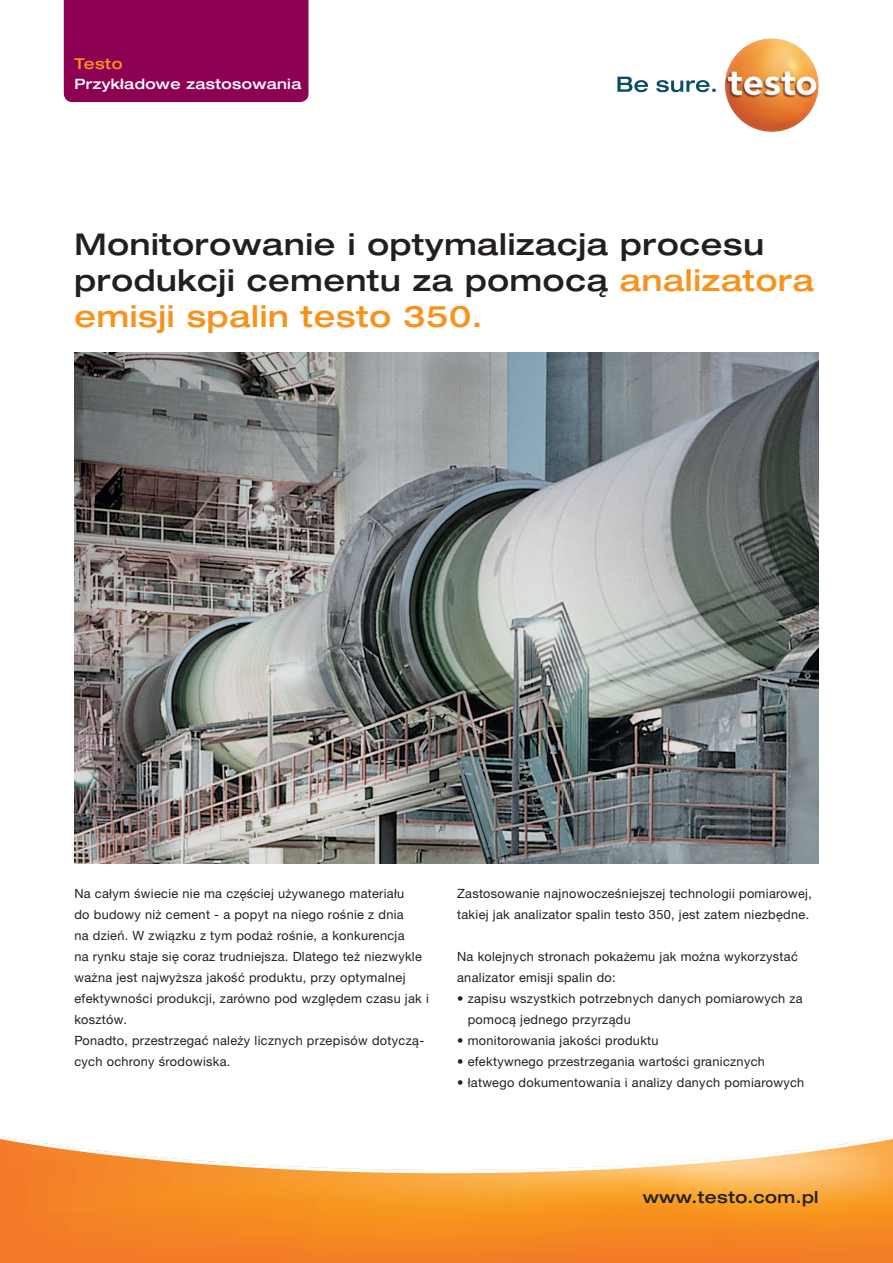
<style>
.page{position:relative;width:893px;height:1263px;background:#fff}
.page>*{position:absolute;margin:0;border:0;box-sizing:border-box;transform-origin:0 0}
.t1{font:500 expanded 30px/36px "Helvetica Neue LTW1 G";letter-spacing:.025em;color:#231f20}
.t2{font:500 expanded 16.5px "Helvetica Neue LTW1 G";letter-spacing:.025em;color:#231f20}
.t3{font:500 expanded 15px "Helvetica Neue LTW1 G";letter-spacing:.025em;color:#f7931d}
.t4{font:500 expanded 14.25px "Helvetica Neue LTW1 G";letter-spacing:.025em;color:#fff}
.t5{font:12.75px/21px "Helvetica Neue LTW1 G";letter-spacing:.025em;color:#231f20}
.s1{color:#f7931d}
</style>
<div class="page">
<img style="left:74px;top:353px;width:745px;height:510px">
<svg style="left:0;top:1136px;width:893px;height:127px"></svg>
<div style="left:64px;top:0;width:244px;height:102px;background:#8d0052"></div>
<svg style="left:617px;top:77px;width:99px;height:15px"></svg>
<img style="left:725px;top:38px;width:94px;height:94px;border-radius:47px">
<p class="t3" style="left:74px;top:54px;width:50px">Testo</p>
<p class="t4" style="left:74px;top:74px;width:228px">Przykładowe zastosowania</p>
<h1 class="t1" style="left:74px;top:226px;width:741px">Monitorowanie i optymalizacja procesu produkcji cementu za pomocą <span class="s1">analizatora emisji spalin testo 350.</span></h1>
<p class="t5" style="left:74px;top:883px;width:356px">Na całym świecie nie ma częściej używanego materiału<br>do budowy niż cement - a popyt na niego rośnie z dnia<br>na dzień. W związku z tym podaż rośnie, a konkurencja<br>na rynku staje się coraz trudniejsza. Dlatego też niezwykle ważna jest najwyższa jakość produktu, przy optymalnej efektywności produkcji, zarówno pod względem czasu jak i kosztów.<br>Ponadto, przestrzegać należy licznych przepisów dotyczą&shy;cych ochrony środowiska.</p>
<p class="t5" style="left:457px;top:883px;width:356px">Zastosowanie najnowocześniejszej technologii pomiarowej, takiej jak analizator spalin testo 350, jest zatem niezbędne.</p>
<p class="t5" style="left:457px;top:946px;width:342px">Na kolejnych stronach pokażemu jak można wykorzystać analizator emisji spalin do:</p>
<p class="t5" style="left:468px;top:988px;width:337px;text-indent:-11px">• zapisu wszystkich potrzebnych danych pomiarowych za pomocą jednego przyrządu</p>
<p class="t5" style="left:457px;top:1030px;width:203px">• monitorowania jakości produktu</p>
<p class="t5" style="left:457px;top:1051px;width:309px">• efektywnego przestrzegania wartości granicznych</p>
<p class="t5" style="left:457px;top:1072px;width:349px">• łatwego dokumentowania i analizy danych pomiarowych</p>
<p class="t2" style="left:643px;top:1187px;width:177px">www.testo.com.pl</p>
</div>
